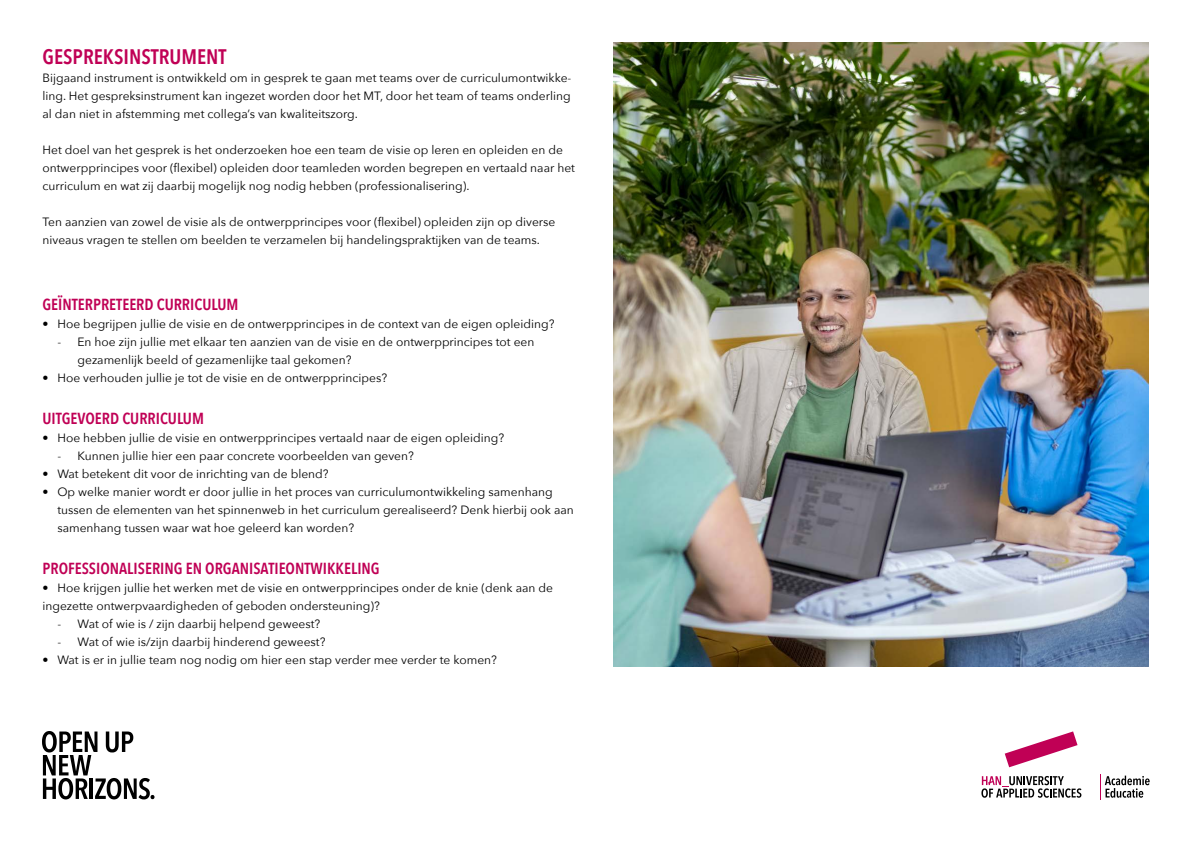
<style>
.page{position:relative;width:1191px;height:842px;background:#fff}
.page>*{position:absolute;margin:0;border:0;box-sizing:border-box;transform-origin:0 0}
.t1{font:600 21px "Avenir Next Condensed";color:#c00055}
.t2{font:600 16px "Avenir Next Condensed";color:#c00055}
.t3{font:12px/18px "Avenir Next";color:#000}
</style>
<div class="page">
<svg style="left:42px;top:731px;width:112px;height:68px"></svg>
<svg style="left:981px;top:776px;width:100px;height:22px"></svg>
<svg style="left:1004px;top:731px;width:73px;height:36px"></svg>
<svg style="left:1100px;top:774px;width:49px;height:25px"></svg>
<img style="left:613px;top:43px;width:535px;height:623px">
<h1 class="t1" style="left:43px;top:38px;width:185px">GESPREKSINSTRUMENT</h1>
<p class="t3" style="left:43px;top:68px;width:530px;text-align:justify">Bijgaand instrument is ontwikkeld om in gesprek te gaan met teams over de curriculumontwikke&shy;ling. Het gespreksinstrument kan ingezet worden door het MT, door het team of teams onderling al dan niet in afstemming met collega’s van kwaliteitszorg.</p>
<p class="t3" style="left:43px;top:140px;width:534px">Het doel van het gesprek is het onderzoeken hoe een team de visie op leren en opleiden en de ontwerpprincipes voor (flexibel) opleiden door teamleden worden begrepen en vertaald naar het curriculum en wat zij daarbij mogelijk nog nodig hebben (professionalisering).</p>
<p class="t3" style="left:43px;top:212px;width:514px">Ten aanzien van zowel de visie als de ontwerpprincipes voor (flexibel) opleiden zijn op diverse niveaus vragen te stellen om beelden te verzamelen bij handelingspraktijken van de teams.</p>
<h2 class="t2" style="left:43px;top:290px;width:197px">GEÏNTERPRETEERD CURRICULUM</h2>
<p class="t3" style="left:43px;top:314px;width:513px">• Hoe begrijpen jullie de visie en de ontwerpprincipes in de context van de eigen opleiding?</p>
<p class="t3" style="left:78px;top:332px;width:458px;text-indent:-20px">- En hoe zijn jullie met elkaar ten aanzien van de visie en de ontwerpprincipes tot een gezamenlijk beeld of gezamenlijke taal gekomen?</p>
<p class="t3" style="left:43px;top:368px;width:346px">• Hoe verhouden jullie je tot de visie en de ontwerpprincipes?</p>
<h2 class="t2" style="left:43px;top:404px;width:163px">UITGEVOERD CURRICULUM</h2>
<p class="t3" style="left:43px;top:428px;width:463px">• Hoe hebben jullie de visie en ontwerpprincipes vertaald naar de eigen opleiding?</p>
<p class="t3" style="left:57px;top:446px;width:358px">- Kunnen jullie hier een paar concrete voorbeelden van geven?</p>
<p class="t3" style="left:43px;top:464px;width:288px">• Wat betekent dit voor de inrichting van de blend?</p>
<p class="t3" style="left:57px;top:482px;width:518px;text-indent:-15px">• Op welke manier wordt er door jullie in het proces van curriculumontwikkeling samenhang tussen de elementen van het spinnenweb in het curriculum gerealiseerd? Denk hierbij ook aan samenhang tussen waar wat hoe geleerd kan worden?</p>
<h2 class="t2" style="left:43px;top:554px;width:339px">PROFESSIONALISERING EN ORGANISATIEONTWIKKELING</h2>
<p class="t3" style="left:43px;top:578px;width:512px">• Hoe krijgen jullie het werken met de visie en ontwerpprincipes onder de knie (denk aan de ingezette ontwerpvaardigheden of geboden ondersteuning)?</p>
<p class="t3" style="left:57px;top:614px;width:264px">- Wat of wie is / zijn daarbij helpend geweest?</p>
<p class="t3" style="left:57px;top:632px;width:269px">- Wat of wie is/zijn daarbij hinderend geweest?</p>
<p class="t3" style="left:43px;top:650px;width:456px">• Wat is er in jullie team nog nodig om hier een stap verder mee verder te komen?</p>
</div>
